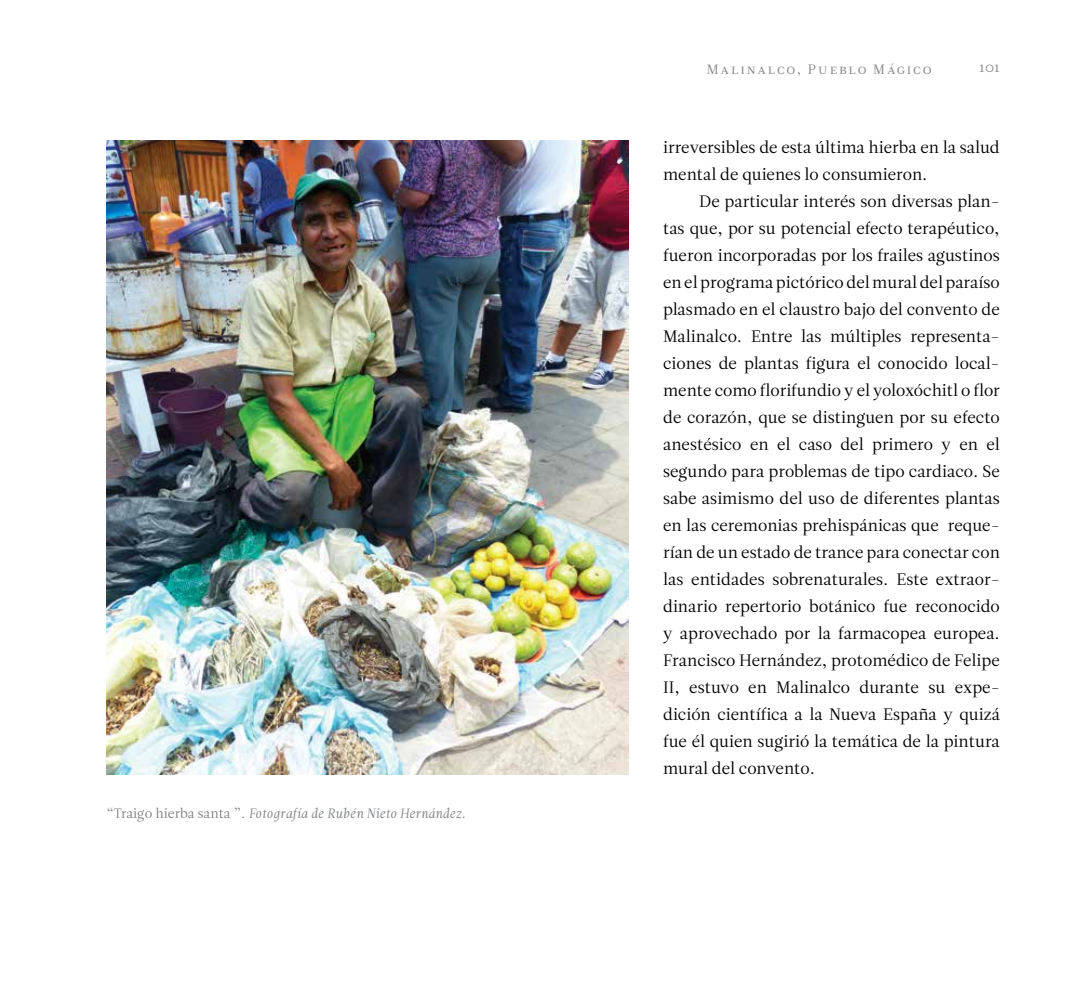
<style>
.page{position:relative;width:1085px;height:1000px;background:#fff}
.page>*{position:absolute;margin:0;border:0;box-sizing:border-box;transform-origin:0 0}
.t1{font:16.5px/27px "Leitura Roman 1";color:#000}
.t2{font:13.5px "Leitura Italic 1";color:#808285}
.t3{font:13.5px "Leitura Roman 1";letter-spacing:.145em;color:#808285}
.s1{font-family:"Leitura Roman 1"}
</style>
<div class="page">
<img style="left:106px;top:140px;width:522px;height:634px">
<p class="t2" style="left:106px;top:805px;width:361px"><span class="s1">“Traigo hierba santa ”.</span> Fotografía de Rubén Nieto Hernández.</p>
<p class="t3" style="left:706px;top:62px;width:226px">Malinalco, Pueblo Mágico</p>
<p class="t3" style="left:979px;top:59px;width:22px">101</p>
<p class="t1" style="left:663px;top:134px;width:338px">irreversibles de esta última hierba en la salud mental de quienes lo consumieron.</p>
<p class="t1" style="left:663px;top:188px;width:338px;text-align:justify;text-indent:36px">De particular interés son diversas plan&shy;tas que, por su potencial efecto terapéutico, fueron incorporadas por los frailes agustinos en el programa pictórico del mural del paraíso plasmado en el claustro bajo del convento de Malinalco. Entre las múltiples representa&shy;ciones de plantas figura el conocido local&shy;mente como florifundio y el yoloxóchitl o flor de corazón, que se distinguen por su efecto anestésico en el caso del primero y en el segundo para problemas de tipo cardiaco. Se sabe asimismo del uso de diferentes plantas en las ceremonias prehispánicas que reque&shy;rían de un estado de trance para conectar con las entidades sobrenaturales. Este extraor&shy;dinario repertorio botánico fue reconocido y aprovechado por la farmacopea europea.<br>Francisco Hernández, protomédico de Felipe II, estuvo en Malinalco durante su expe&shy;dición científica a la Nueva España y quizá fue él quien sugirió la temática de la pintura mural del convento.</p>
</div>
